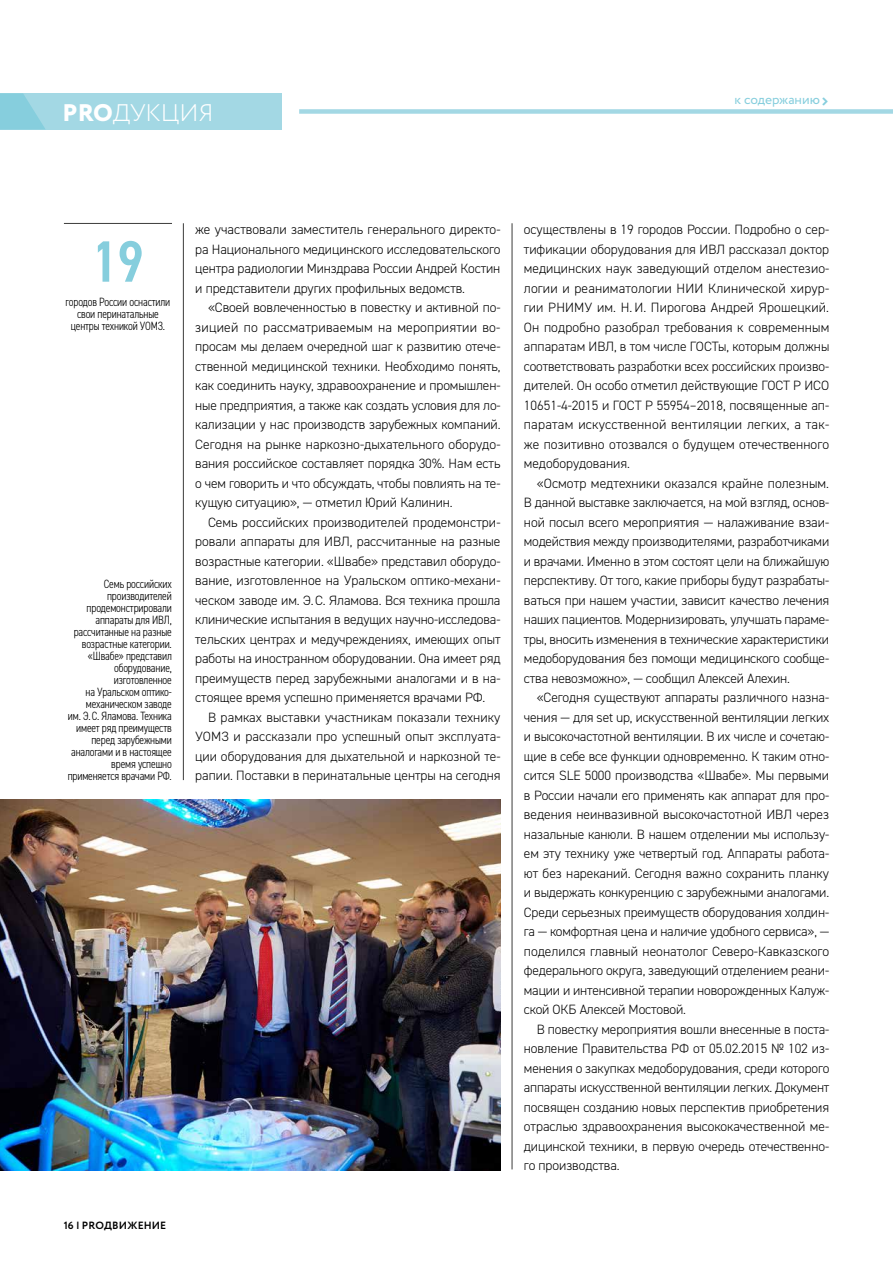
<style>
.page{position:relative;width:893px;height:1263px;background:#fff}
.page>*{position:absolute;margin:0;border:0;box-sizing:border-box;transform-origin:0 0}
.t1{font:600 condensed 58.5px "DIN2014";color:#86cedd}
.t2{font:300 24px "Circe";color:#fff}
.t3{font:300 13.5px/19.5px "DIN2014";letter-spacing:-.005em;color:#000;text-align:justify}
.t4{font:13.5px "Circe";color:#86cedd}
.t5{font:300 condensed 12px/12px "DIN2014";letter-spacing:-.01em;color:#000;text-align:right}
.t6{font:700 10.5px "Circe";letter-spacing:.01em;color:#000}
.s1{font-weight:800}
</style>
<div class="page">
<hr style="left:512px;top:223px;width:1px;height:946px;background:#3c3c3b">
<hr style="left:183px;top:223px;width:1px;height:557px;background:#3c3c3b">
<img style="left:0;top:800px;width:500px;height:370px">
<hr style="left:64px;top:223px;width:108px;height:1px;background:#3c3c3b">
<div style="left:299px;top:109px;width:594px;height:5px;background:#a3d8e4"></div>
<div style="left:0;top:93px;width:281px;height:37px;background:#a3d8e4"></div>
<svg style="left:0;top:93px;width:45px;height:37px"></svg>
<h2 class="t2" style="left:63px;top:97px;width:152px"><span class="s1">PRO</span>ДУКЦИЯ</h2>
<p class="t4" style="left:734px;top:90px;width:87px">к содержанию</p>
<h1 class="t1" style="left:92px;top:223px;width:53px">19</h1>
<p class="t5" style="left:66px;top:296px;width:106px;text-align:center">городов России оснастили свои перинатальные центры техникой УОМЗ.</p>
<p class="t5" style="left:68px;top:578px;width:106px">Семь российских производителей продемонстрировали аппараты для ИВЛ, рассчитанные на разные возрастные категории. «Швабе» представил оборудование, изготовленное<br>на Уральском оптико&shy;механическом заводе<br>им. Э.С. Яламова. Техника имеет ряд преимуществ перед зарубежными аналогами и в настоящее время успешно применяется врачами РФ.</p>
<p class="t6" style="left:64px;top:1218px;width:104px">16 | PROДВИЖЕНИЕ</p>
<p class="t3" style="left:195px;top:220px;width:307px">же участвовали заместитель генерального директо&shy;ра Национального медицинского исследовательского центра радиологии Минздрава России Андрей Костин и представители других профильных ведомств.</p>
<p class="t3" style="left:195px;top:298px;width:307px;text-indent:13px">«Своей вовлеченностью в повестку и активной по&shy;зицией по рассматриваемым на мероприятии во&shy;просам мы делаем очередной шаг к развитию отече&shy;ственной медицинской техники. Необходимо понять, как соединить науку, здравоохранение и промышлен&shy;ные предприятия, а также как создать условия для ло&shy;кализации у нас производств зарубежных компаний.<br>Сегодня на рынке наркозно-дыхательного оборудо&shy;вания российское составляет порядка 30%. Нам есть о чем говорить и что обсуждать, чтобы повлиять на те&shy;кущую ситуацию», — отметил Юрий Калинин.</p>
<p class="t3" style="left:195px;top:512px;width:307px;text-indent:13px">Семь российских производителей продемонстри&shy;ровали аппараты для ИВЛ, рассчитанные на разные возрастные категории. «Швабе» представил оборудо&shy;вание, изготовленное на Уральском оптико-механи&shy;ческом заводе им. Э.С. Яламова. Вся техника прошла клинические испытания в ведущих научно-исследова&shy;тельских центрах и медучреждениях, имеющих опыт работы на иностранном оборудовании. Она имеет ряд преимуществ перед зарубежными аналогами и в на&shy;стоящее время успешно применяется врачами РФ.</p>
<p class="t3" style="left:195px;top:707px;width:307px;text-indent:13px">В рамках выставки участникам показали технику УОМЗ и рассказали про успешный опыт эксплуата&shy;ции оборудования для дыхательной и наркозной те&shy;рапии. Поставки в перинатальные центры на сегодня</p>
<p class="t3" style="left:524px;top:220px;width:307px">осуществлены в 19 городов России. Подробно о сер&shy;тификации оборудования для ИВЛ рассказал доктор медицинских наук заведующий отделом анестезио&shy;логии и реаниматологии НИИ Клинической хирур&shy;гии РНИМУ им. Н.И. Пирогова Андрей Ярошецкий.<br>Он подробно разобрал требования к современным аппаратам ИВЛ, в том числе ГОСТы, которым должны соответствовать разработки всех российских произво&shy;дителей. Он особо отметил действующие ГОСТ Р ИСО 10651‑4‑2015 и ГОСТ Р 55954–2018, посвященные ап&shy;паратам искусственной вентиляции легких, а так&shy;же позитивно отозвался о будущем отечественного медоборудования.</p>
<p class="t3" style="left:524px;top:473px;width:307px;text-indent:13px">«Осмотр медтехники оказался крайне полезным.<br>В данной выставке заключается, на мой взгляд, основ&shy;ной посыл всего мероприятия — налаживание взаи&shy;модействия между производителями, разработчиками и врачами. Именно в этом состоят цели на ближайшую перспективу. От того, какие приборы будут разрабаты&shy;ваться при нашем участии, зависит качество лечения наших пациентов. Модернизировать, улучшать параме&shy;тры, вносить изменения в технические характеристики медоборудования без помощи медицинского сообще&shy;ства невозможно», — сообщил Алексей Алехин.</p>
<p class="t3" style="left:524px;top:688px;width:307px;text-indent:13px">«Сегодня существуют аппараты различного назна&shy;чения — для set up, искусственной вентиляции легких и высокочастотной вентиляции. В их числе и сочетаю&shy;щие в себе все функции одновременно. К таким отно&shy;сится SLE 5000 производства «Швабе». Мы первыми в России начали его применять как аппарат для про&shy;ведения неинвазивной высокочастотной ИВЛ через назальные канюли. В нашем отделении мы использу&shy;ем эту технику уже четвертый год. Аппараты работа&shy;ют без нареканий. Сегодня важно сохранить планку и выдержать конкуренцию с зарубежными аналогами.<br>Среди серьезных преимуществ оборудования холдин&shy;га — комфортная цена и наличие удобного сервиса», — поделился главный неонатолог Северо-Кавказского федерального округа, заведующий отделением реани&shy;мации и интенсивной терапии новорожденных Калуж&shy;ской ОКБ Алексей Мостовой.</p>
<p class="t3" style="left:524px;top:1019px;width:307px;text-indent:13px">В повестку мероприятия вошли внесенные в поста&shy;новление Правительства РФ от 05.02.2015 № 102 из&shy;менения о закупках медоборудования, среди которого аппараты искусственной вентиляции легких. Документ посвящен созданию новых перспектив приобретения отраслью здравоохранения высококачественной ме&shy;дицинской техники, в первую очередь отечественно&shy;го производства.</p>
</div>
